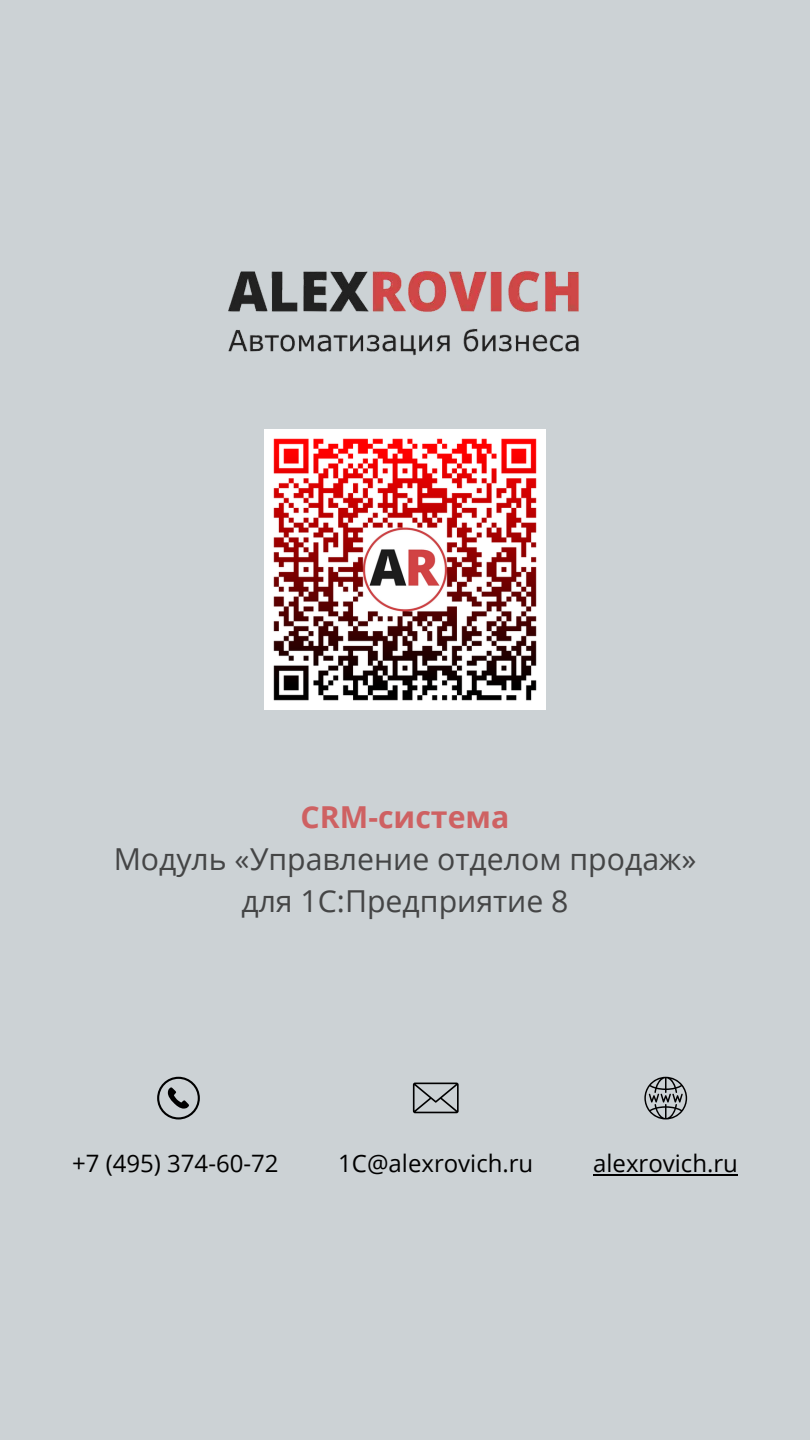
<style>
.page{position:relative;width:810px;height:1440px;background:#ccd2d5}
.page>*{position:absolute;margin:0;border:0;box-sizing:border-box;transform-origin:0 0}
.t1{font:30.3px/42px "Open Sans";color:#222;text-align:center}
.t2{font:700 30.3px "Open Sans";color:#cf4546}
.t3{font:24px "Open Sans";color:#000}
</style>
<div class="page">
<img style="left:228px;top:271px;width:351px;height:85px">
<svg style="left:157px;top:1077px;width:43px;height:42px"></svg>
<svg style="left:413px;top:1083px;width:46px;height:30px"></svg>
<svg style="left:644px;top:1077px;width:43px;height:43px"></svg>
<img style="left:265px;top:429px;width:280px;height:281px">
<hr style="left:593px;top:1174px;width:145px;height:2px;background:#000">
<p class="t2" style="left:301px;top:796px;width:210px">CRM-система</p>
<p class="t1" style="left:114px;top:837px;width:584px">Модуль «Управление отделом продаж» для 1С:Предприятие 8</p>
<p class="t3" style="left:72px;top:1147px;width:208px">+7 (495) 374-60-72</p>
<p class="t3" style="left:338px;top:1147px;width:197px">1C@alexrovich.ru</p>
<p class="t3" style="left:593px;top:1147px;width:146px">alexrovich.ru</p>
</div>
